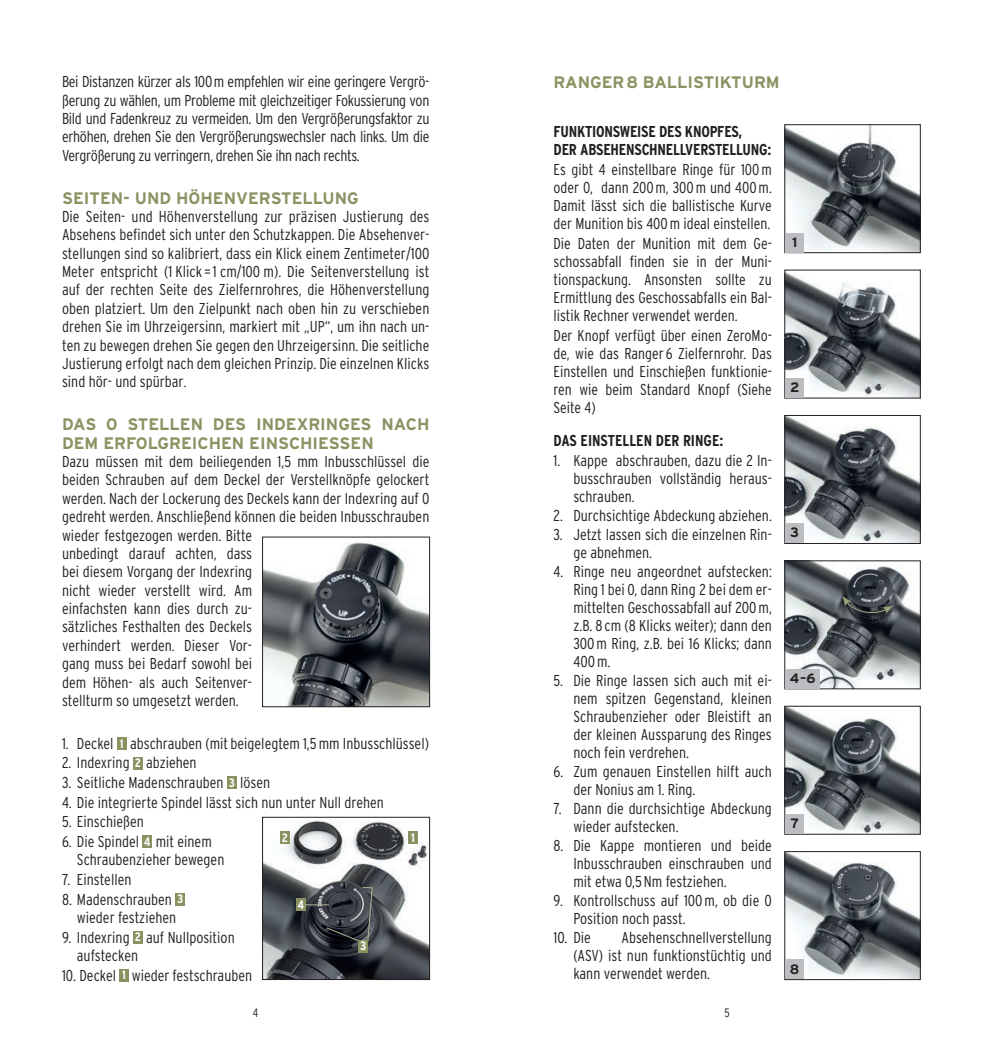
<style>
.page{position:relative;width:983px;height:1042px;background:#fff}
.page>*{position:absolute;margin:0;border:0;box-sizing:border-box;transform-origin:0 0}
.t1{font:700 16.62px/18.4px "Interstate";color:#899362}
.t2{font:300 condensed 15.75px/18px "Interstate";color:#231f20;text-align:justify}
.t3{font:700 condensed 15.75px/18px "Interstate";letter-spacing:-.015em;color:#231f20}
.t4{font:700 13.65px "Interstate";color:#231f20}
.t5{font:700 condensed 12.25px "Interstate";color:#fff}
.t6{font:300 condensed 12.25px "Interstate";color:#231f20}
.s1{font-weight:700;font-size:12.25px;color:#fff}
</style>
<div class="page">
<div style="left:117px;top:737px;width:10px;height:12px;background:#899362"></div>
<div style="left:133px;top:757px;width:10px;height:12px;background:#899362"></div>
<div style="left:227px;top:776px;width:10px;height:13px;background:#899362"></div>
<div style="left:142px;top:835px;width:10px;height:13px;background:#899362"></div>
<div style="left:175px;top:893px;width:10px;height:12px;background:#899362"></div>
<div style="left:133px;top:931px;width:10px;height:12px;background:#899362"></div>
<div style="left:119px;top:969px;width:10px;height:12px;background:#899362"></div>
<img style="left:786px;top:126px;width:132px;height:125px">
<div style="left:784px;top:124px;width:136px;height:129px;border:1px solid #231f20"></div>
<div style="left:785px;top:233px;width:18px;height:19px;background:#bcbdc0"></div>
<img style="left:786px;top:272px;width:132px;height:124px">
<div style="left:784px;top:270px;width:136px;height:128px;border:1px solid #231f20"></div>
<div style="left:785px;top:378px;width:18px;height:19px;background:#bcbdc0"></div>
<img style="left:786px;top:417px;width:132px;height:125px">
<div style="left:784px;top:415px;width:136px;height:129px;border:1px solid #231f20"></div>
<div style="left:785px;top:524px;width:18px;height:19px;background:#bcbdc0"></div>
<img style="left:786px;top:708px;width:132px;height:124px">
<div style="left:784px;top:706px;width:136px;height:128px;border:1px solid #231f20"></div>
<div style="left:785px;top:814px;width:18px;height:20px;background:#bcbdc0"></div>
<img style="left:786px;top:853px;width:132px;height:125px">
<div style="left:784px;top:851px;width:136px;height:129px;border:1px solid #231f20"></div>
<div style="left:785px;top:960px;width:18px;height:19px;background:#bcbdc0"></div>
<img style="left:786px;top:562px;width:132px;height:125px">
<div style="left:784px;top:560px;width:136px;height:129px;border:1px solid #231f20"></div>
<div style="left:785px;top:669px;width:34px;height:19px;background:#bcbdc0"></div>
<svg style="left:842px;top:596px;width:50px;height:18px"></svg>
<img style="left:264px;top:820px;width:164px;height:158px">
<div style="left:262px;top:817px;width:168px;height:163px;border:1px solid #231f20"></div>
<div style="left:280px;top:831px;width:10px;height:13px;background:#899362"></div>
<div style="left:296px;top:898px;width:10px;height:13px;background:#899362"></div>
<div style="left:408px;top:831px;width:10px;height:13px;background:#899362"></div>
<svg style="left:305px;top:887px;width:68px;height:55px;background:#404449"></svg>
<div style="left:358px;top:940px;width:10px;height:12px;background:#899362"></div>
<img style="left:264px;top:542px;width:164px;height:163px">
<div style="left:262px;top:536px;width:168px;height:171px;border:1px solid #231f20"></div>
<p class="t2" style="left:62px;top:72px;width:369px">Bei Distanzen kürzer als 100m empfehlen wir eine geringere Vergrö&shy;ßerung zu wählen, um Probleme mit gleichzeitiger Fokussierung von Bild und Fadenkreuz zu vermeiden. Um den Vergrößerungsfaktor zu erhöhen, drehen Sie den Vergrößerungswechsler nach links. Um die Vergrößerung zu verringern, drehen Sie ihn nach rechts.</p>
<p class="t1" style="left:62px;top:188px;width:298px">SEITEN- UND HÖHENVERSTELLUNG</p>
<p class="t2" style="left:62px;top:207px;width:369px">Die Seiten- und Höhenverstellung zur präzisen Justierung des Absehens befindet sich unter den Schutzkappen. Die Absehenver&shy;stellungen sind so kalibriert, dass ein Klick einem Zentimeter/100<br>Meter entspricht (1 Klick = 1 cm/100 m). Die Seitenverstellung ist auf der rechten Seite des Zielfernrohres, die Höhenverstellung oben platziert. Um den Zielpunkt nach oben hin zu verschieben drehen Sie im Uhrzeigersinn, markiert mit „UP“, um ihn nach un&shy;ten zu bewegen drehen Sie gegen den Uhrzeigersinn. Die seitliche Justierung erfolgt nach dem gleichen Prinzip. Die einzelnen Klicks sind hör- und spürbar.</p>
<p class="t1" style="left:62px;top:415px;width:369px">DAS 0 STELLEN DES INDEXRINGES NACH<br>DEM ERFOLGREICHEN EINSCHIESSEN</p>
<p class="t2" style="left:62px;top:452px;width:369px;text-align:left">Dazu müssen mit dem beiliegenden 1,5 mm Inbusschlüssel die beiden Schrauben auf dem Deckel der Verstellknöpfe gelockert werden. Nach der Lockerung des Deckels kann der Indexring auf 0 gedreht werden. Anschließend können die beiden Inbusschrauben wieder festgezogen werden. Bitte<br>unbedingt darauf achten, dass<br>bei diesem Vorgang der Indexring<br>nicht wieder verstellt wird. Am<br>einfachsten kann dies durch zu-<br>sätzliches Festhalten des Deckels<br>verhindert werden. Dieser Vor-<br>gang muss bei Bedarf sowohl bei<br>dem Höhen- als auch Seitenver-<br>stellturm so umgesetzt werden.</p>
<p class="t2" style="left:62px;top:734px;width:368px">1. Deckel <span class="s1">1</span> abschrauben (mit beigelegtem 1,5mm Inbusschlüssel)</p>
<p class="t2" style="left:62px;top:754px;width:136px">2. Indexring <span class="s1">2</span> abziehen</p>
<p class="t2" style="left:62px;top:773px;width:209px">3. Seitliche Madenschrauben <span class="s1">3</span> lösen</p>
<p class="t2" style="left:62px;top:793px;width:323px">4. Die integrierte Spindel lässt sich nun unter Null drehen</p>
<p class="t2" style="left:62px;top:812px;width:83px">5. Einschießen</p>
<p class="t2" style="left:77px;top:832px;width:149px;text-indent:-15px">6. Die Spindel <span class="s1">4</span> mit einem<br>Schraubenzieher bewegen</p>
<p class="t2" style="left:62px;top:870px;width:71px">7. Einstellen</p>
<p class="t2" style="left:62px;top:889px;width:123px;text-align:center">8. Madenschrauben <span class="s1">3 </span>wieder festziehen</p>
<p class="t2" style="left:77px;top:927px;width:159px;text-indent:-15px">9. Indexring <span class="s1">2</span> auf Nullposition aufstecken</p>
<p class="t2" style="left:62px;top:966px;width:191px">10. Deckel <span class="s1">1</span> wieder festschrauben</p>
<p class="t5" style="left:282px;top:831px;width:8px">2</p>
<p class="t5" style="left:411px;top:831px;width:5px">1</p>
<p class="t5" style="left:297px;top:897px;width:8px">4</p>
<p class="t5" style="left:360px;top:939px;width:8px">3</p>
<p class="t1" style="left:553px;top:73px;width:228px">RANGER8 BALLISTIKTURM</p>
<p class="t3" style="left:553px;top:122px;width:219px">FUNKTIONSWEISE DES KNOPFES,<br>DER ABSEHENSCHNELLVERSTELLUNG:</p>
<p class="t2" style="left:553px;top:160px;width:220px">Es gibt 4 einstellbare Ringe für 100m oder 0, dann 200m, 300m und 400m.<br>Damit lässt sich die ballistische Kurve der Munition bis 400m ideal einstellen.</p>
<p class="t2" style="left:553px;top:234px;width:220px">Die Daten der Munition mit dem Ge&shy;schossabfall finden sie in der Muni&shy;tionspackung. Ansonsten sollte zu Ermittlung des Geschossabfalls ein Bal&shy;listik Rechner verwendet werden.</p>
<p class="t2" style="left:553px;top:327px;width:220px">Der Knopf verfügt über einen ZeroMo&shy;de, wie das Ranger 6 Zielfernrohr. Das Einstellen und Einschießen funktionie&shy;ren wie beim Standard Knopf (Siehe Seite 4)</p>
<p class="t3" style="left:553px;top:432px;width:171px">DAS EINSTELLEN DER RINGE:</p>
<p class="t2" style="left:573px;top:451px;width:200px;text-indent:-20px">1. Kappe abschrauben, dazu die 2 In&shy;busschrauben vollständig heraus&shy;schrauben.</p>
<p class="t2" style="left:553px;top:506px;width:220px">2. Durchsichtige Abdeckung abziehen.</p>
<p class="t2" style="left:573px;top:525px;width:200px;text-indent:-20px">3. Jetzt lassen sich die einzelnen Rin&shy;ge abnehmen.</p>
<p class="t2" style="left:573px;top:562px;width:200px;text-indent:-20px">4. Ringe neu angeordnet aufstecken:<br>Ring 1 bei 0, dann Ring 2 bei dem er&shy;mittelten Geschossabfall auf 200m, z.B. 8 cm (8 Klicks weiter); dann den 300m Ring, z.B. bei 16 Klicks; dann 400m.</p>
<p class="t2" style="left:573px;top:671px;width:200px;text-indent:-20px">5. Die Ringe lassen sich auch mit ei&shy;nem spitzen Gegenstand, kleinen Schraubenzieher oder Bleistift an der kleinen Aussparung des Ringes noch fein verdrehen.</p>
<p class="t2" style="left:573px;top:762px;width:200px;text-indent:-20px">6. Zum genauen Einstellen hilft auch der Nonius am 1. Ring.</p>
<p class="t2" style="left:573px;top:799px;width:200px;text-indent:-20px">7. Dann die durchsichtige Abdeckung wieder aufstecken.</p>
<p class="t2" style="left:573px;top:836px;width:200px;text-indent:-20px">8. Die Kappe montieren und beide Inbusschrauben einschrauben und mit etwa 0,5Nm festziehen.</p>
<p class="t2" style="left:573px;top:891px;width:200px;text-indent:-20px">9. Kontrollschuss auf 100m, ob die 0<br>Position noch passt.</p>
<p class="t2" style="left:553px;top:928px;width:39px">10. Die</p>
<p class="t2" style="left:573px;top:928px;width:200px;text-indent:48px">Absehenschnellverstellung (ASV) ist nun funktionstüchtig und kann verwendet werden.</p>
<p class="t6" style="left:253px;top:1006px;width:7px">4</p>
<p class="t6" style="left:724px;top:1006px;width:7px">5</p>
<p class="t4" style="left:791px;top:234px;width:7px">1</p>
<p class="t4" style="left:789px;top:380px;width:11px">2</p>
<p class="t4" style="left:790px;top:525px;width:10px">3</p>
<p class="t4" style="left:789px;top:670px;width:27px">4–6</p>
<p class="t4" style="left:790px;top:816px;width:10px">7</p>
<p class="t4" style="left:789px;top:961px;width:11px">8</p>
</div>
